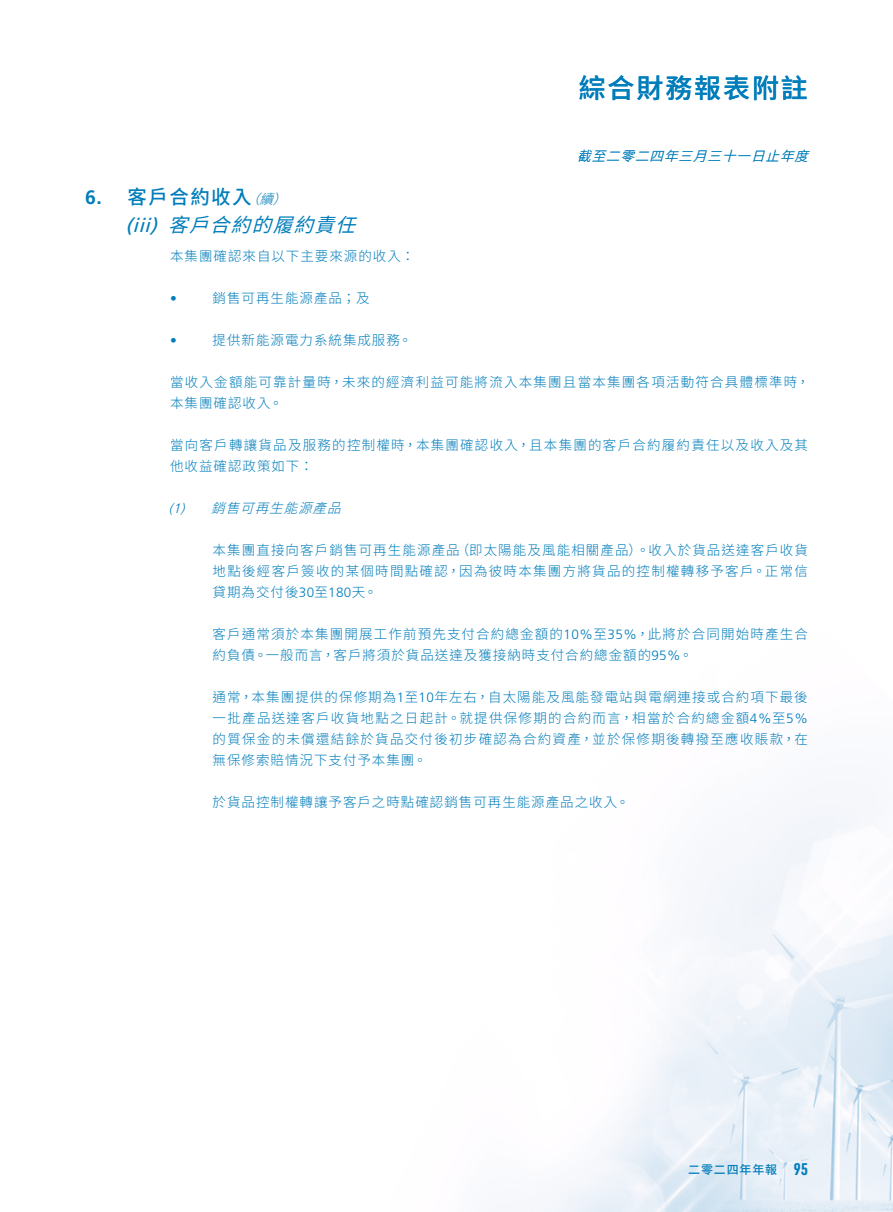
<style>
.page{position:relative;width:893px;height:1212px;background:#fff}
.page>*{position:absolute;margin:0;border:0;box-sizing:border-box;transform-origin:0 0}
.t1{font:500 27px "Source Han Sans TC";letter-spacing:.07em;color:#007dbb}
.Heading_2{font:italic 19.5px "Source Han Sans TC";color:#007dbb}
.Heading_1{font:500 19.5px "Source Han Sans TC";letter-spacing:.075em;color:#007dbb}
.Body_Text{font:300 13.5px/21px "Source Han Sans TC";letter-spacing:.085em;color:#007dbb}
.Heading_4{font:italic 300 13.5px "Source Han Sans TC";color:#007dbb}
.Body_Text-2{font:300 13.5px "Frutiger LT Std";color:#007dbb}
.t2{font:500 12px "Source Han Sans TC";letter-spacing:.07em;color:#007dbb}
.s1{font-family:"Frutiger LT Std";font-weight:700}
.s2{font-weight:300;font-style:italic;font-size:13.5px}
.s3{font-family:"Frutiger LT Std"}
.s4{font-family:"URWDIN Cond";font-weight:700;font-size:16.5px}
</style>
<div class="page">
<img style="left:531px;top:798px;width:362px;height:414px">
<h1 class="t1" style="left:579px;top:73px;width:231px">綜合財務報表附註</h1>
<p class="Heading_4" style="left:577px;top:148px;width:243px">截至二零二四年三月三十一日止年度</p>
<p class="Heading_1" style="left:85px;top:186px;width:213px"><span class="s1">6.</span> 客戶合約收入<span class="s2">（續）</span></p>
<p class="Heading_2" style="left:126px;top:213px;width:246px"><span class="s3">(i i i)</span> 客戶合約的履約責任</p>
<p class="Body_Text" style="left:170px;top:246px;width:246px">本集團確認來自以下主要來源的收入：</p>
<p class="Body_Text-2" style="left:170px;top:291px;width:8px">•</p>
<p class="Body_Text" style="left:213px;top:288px;width:158px">銷售可再生能源產品；及</p>
<p class="Body_Text-2" style="left:170px;top:333px;width:8px">•</p>
<p class="Body_Text" style="left:213px;top:330px;width:201px">提供新能源電力系統集成服務。</p>
<p class="Body_Text" style="left:170px;top:372px;width:641px">當收入金額能可靠計量時，未來的經濟利益可能將流入本集團且當本集團各項活動符合具體標準時，本集團確認收入。</p>
<p class="Body_Text" style="left:170px;top:435px;width:639px">當向客戶轉讓貨品及服務的控制權時，本集團確認收入，且本集團的客戶合約履約責任以及收入及其他收益確認政策如下：</p>
<p class="Heading_4" style="left:169px;top:501px;width:184px"><span class="s3">(1 )</span> 銷售可再生能源產品</p>
<p class="Body_Text" style="left:213px;top:540px;width:597px;text-align:justify">本集團直接向客戶銷售可再生能源產品（即太陽能及風能相關產品）。收入於貨品送達客戶收貨地點後經客戶簽收的某個時間點確認，因為彼時本集團方將貨品的控制權轉移予客戶。正常信貸期為交付後<span class="s3">30</span>至<span class="s3">180</span>天。</p>
<p class="Body_Text" style="left:213px;top:624px;width:597px">客戶通常須於本集團開展工作前預先支付合約總金額的<span class="s3">10%</span>至<span class="s3">35%</span>，此將於合同開始時產生合約負債。一般而言，客戶將須於貨品送達及獲接納時支付合約總金額的<span class="s3">95%</span>。</p>
<p class="Body_Text" style="left:213px;top:687px;width:597px;text-align:justify">通常，本集團提供的保修期為<span class="s3">1</span>至<span class="s3">10</span>年左右，自太陽能及風能發電站與電網連接或合約項下最後一批產品送達客戶收貨地點之日起計。就提供保修期的合約而言，相當於合約總金額<span class="s3">4%</span>至<span class="s3">5%</span>的質保金的未償還結餘於貨品交付後初步確認為合約資產，並於保修期後轉撥至應收賬款，在無保修索賠情況下支付予本集團。</p>
<p class="Body_Text" style="left:213px;top:792px;width:418px">於貨品控制權轉讓予客戶之時點確認銷售可再生能源產品之收入。</p>
<p class="t2" style="left:688px;top:1162px;width:121px">二零二四年年報 <span class="s4">95</span></p>
</div>
